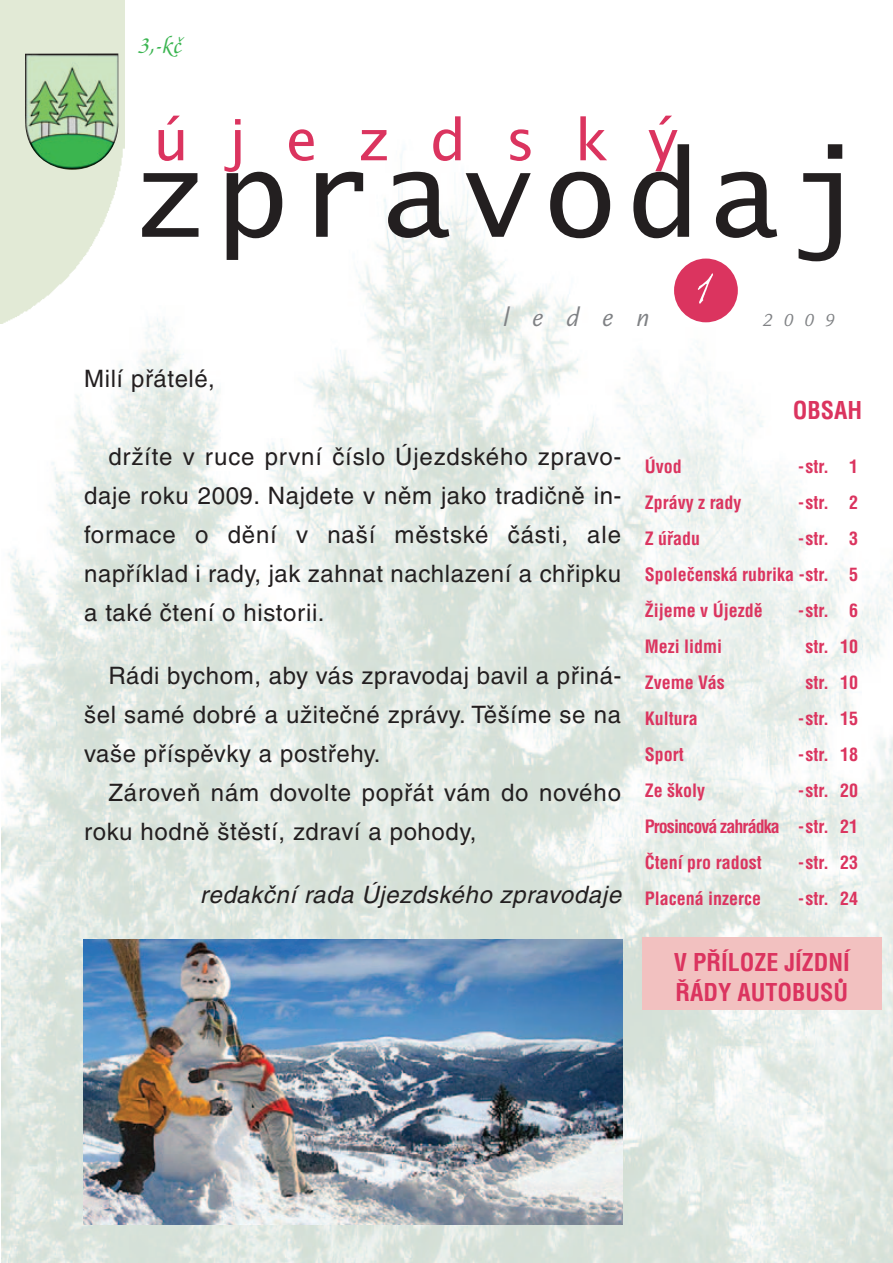
<style>
.page{position:relative;width:893px;height:1263px;background:#fff}
.page>*{position:absolute;margin:0;border:0;box-sizing:border-box;transform-origin:0 0}
.t1{font:120px "Lucida Console";letter-spacing:.08em;color:#231f20}
.t2{font:57px "Lucida Sans Unicode";letter-spacing:.7em;color:#db345f}
.t3{font:51px "Ex Ponto";color:#fff}
.t4{font:italic 27px "Legacy Sans Itc TEE";letter-spacing:.85em;color:#808285}
.t5{font:italic 500 25.5px "Zapf Chancery CE";color:#3bb551}
.t6{font:24px/39px "Helvetica CE";letter-spacing:.025em;color:#231f20;text-align:justify}
.t7{font:italic 24px "Helvetica CE";letter-spacing:.025em;color:#231f20}
.t8{font:700 condensed 24px/30px "Helvetica CE";color:#db345f}
.t9{font:700 condensed 18px/36px "Helvetica CE";color:#db345f;text-align:justify}
.t10{font:italic 18px "Legacy Sans Itc TEE";color:#808285}
</style>
<div class="page">
<img style="left:2px;top:149px;width:891px;height:1114px">
<div style="left:674px;top:259px;width:64px;height:63px;background:#db345f;border-radius:50%"></div>
<img style="left:1px;top:0;width:124px;height:323px">
<img style="left:25px;top:54px;width:93px;height:116px">
<img style="left:84px;top:939px;width:538px;height:285px">
<div style="left:642px;top:937px;width:240px;height:73px;background:#f2c1c0"></div>
<p class="t5" style="left:137px;top:36px;width:45px">3,-kč</p>
<h2 class="t2" style="left:153px;top:107px;width:526px">újezdský</h2>
<h1 class="t1" style="left:134px;top:125px;width:730px">zpravodaj</h1>
<h3 class="t3" style="left:694px;top:266px;width:19px">1</h3>
<p class="t6" style="left:84px;top:361px;width:132px">Milí přátelé,</p>
<p class="t4" style="left:503px;top:306px;width:148px">leden</p>
<p class="t10" style="left:763px;top:313px;width:73px">2009</p>
<p class="t8" style="left:793px;top:397px;width:71px">OBSAH</p>
<p class="t6" style="left:84px;top:439px;width:539px;text-indent:24px">držíte v ruce první číslo Újezdského zpravo&shy;daje roku 2009. Najdete v něm jako tradičně in&shy;formace o dění v naší městské části, ale například i rady, jak zahnat nachlazení a chřipku a také čtení o historii.</p>
<p class="t6" style="left:84px;top:658px;width:539px;text-indent:24px">Rádi bychom, aby vás zpravodaj bavil a přiná&shy;šel samé dobré a užitečné zprávy. Těšíme se na vaše příspěvky a postřehy.</p>
<p class="t6" style="left:84px;top:775px;width:538px;text-indent:24px">Zároveň nám dovolte popřát vám do nového roku hodně štěstí, zdraví a pohody,</p>
<p class="t7" style="left:200px;top:885px;width:427px">redakční rada Újezdského zpravodaje</p>
<p class="t9" style="left:645px;top:450px;width:38px">Úvod</p>
<p class="t9" style="left:798px;top:450px;width:61px">-str. 1</p>
<p class="t9" style="left:645px;top:486px;width:98px">Zprávy z rady</p>
<p class="t9" style="left:798px;top:486px;width:61px">-str. 2</p>
<p class="t9" style="left:645px;top:522px;width:57px">Z úřadu</p>
<p class="t9" style="left:645px;top:522px;width:215px;text-indent:154px">-str. 3<br>Společenská rubrika -str. 5<br>Žijeme v Újezdě</p>
<p class="t9" style="left:798px;top:594px;width:61px">-str. 6</p>
<p class="t9" style="left:645px;top:630px;width:79px">Mezi lidmi</p>
<p class="t9" style="left:806px;top:630px;width:54px">str. 10</p>
<p class="t9" style="left:645px;top:666px;width:82px">Zveme Vás</p>
<p class="t9" style="left:806px;top:666px;width:54px">str. 10</p>
<p class="t9" style="left:645px;top:702px;width:55px">Kultura</p>
<p class="t9" style="left:798px;top:702px;width:61px">-str. 15</p>
<p class="t9" style="left:645px;top:738px;width:41px">Sport</p>
<p class="t9" style="left:798px;top:738px;width:61px">-str. 18</p>
<p class="t9" style="left:645px;top:774px;width:62px">Ze školy</p>
<p class="t9" style="left:645px;top:774px;width:215px;text-indent:154px">-str. 20<br>Prosincová zahrádka -str. 21<br>Čtení pro radost</p>
<p class="t9" style="left:798px;top:846px;width:61px">-str. 23</p>
<p class="t9" style="left:645px;top:882px;width:118px">Placená inzerce</p>
<p class="t9" style="left:798px;top:882px;width:61px">-str. 24</p>
<p class="t8" style="left:674px;top:949px;width:178px">V PŘÍLOZE JÍZDNÍ<br>ŘÁDY AUTOBUSŮ</p>
</div>
